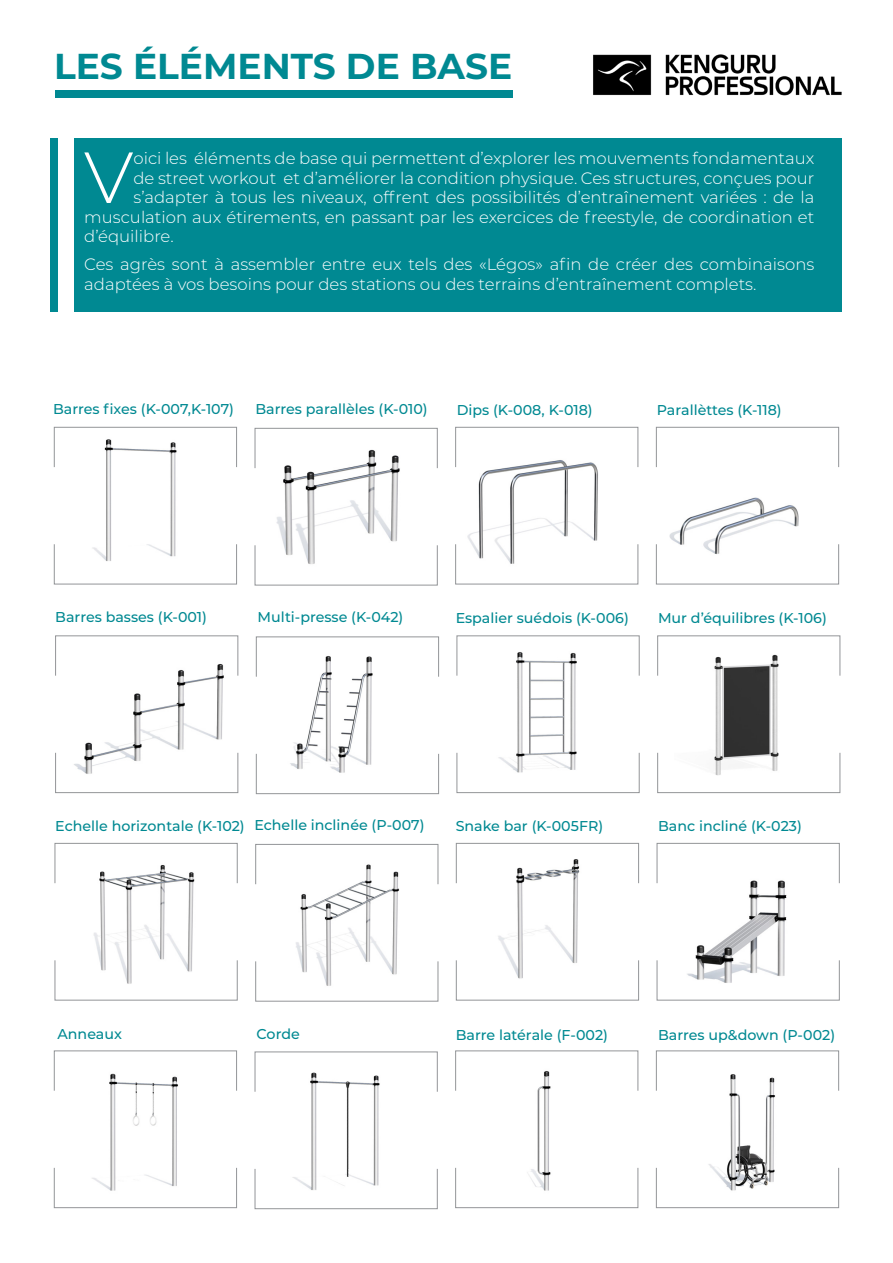
<style>
.page{position:relative;width:893px;height:1263px;background:#fff}
.page>*{position:absolute;margin:0;border:0;box-sizing:border-box;transform-origin:0 0}
.t1{font:300 72.15px "Montserrat";color:#fff}
.t2{font:700 36px "Montserrat";color:#008992}
.t3{font:300 16.5px/19.5px "Montserrat";color:#fff}
.Titre_nom_agrès{font:500 14.25px "Montserrat";color:#008992}
</style>
<div class="page">
<img style="left:92px;top:1073px;width:86px;height:118px">
<img style="left:292px;top:1072px;width:88px;height:118px">
<img style="left:714px;top:654px;width:65px;height:122px">
<img style="left:92px;top:439px;width:85px;height:122px">
<img style="left:498px;top:652px;width:79px;height:121px">
<img style="left:498px;top:859px;width:82px;height:120px">
<img style="left:290px;top:656px;width:83px;height:117px">
<img style="left:74px;top:661px;width:165px;height:118px">
<img style="left:94px;top:865px;width:101px;height:119px">
<img style="left:467px;top:460px;width:131px;height:104px">
<img style="left:687px;top:880px;width:100px;height:103px">
<img style="left:527px;top:1071px;width:24px;height:120px">
<img style="left:276px;top:449px;width:124px;height:115px">
<img style="left:655px;top:464px;width:144px;height:93px">
<div style="left:55px;top:91px;width:457px;height:7px;background:#008992"></div>
<img style="left:593px;top:54px;width:249px;height:42px">
<div style="left:54px;top:1050px;width:183px;height:41px;border:1px solid #939598"></div>
<div style="left:54px;top:1167px;width:183px;height:41px;border:1px solid #939598"></div>
<div style="left:255px;top:1168px;width:183px;height:41px;border:1px solid #939598"></div>
<div style="left:455px;top:1050px;width:183px;height:41px;border:1px solid #939598"></div>
<div style="left:455px;top:1167px;width:183px;height:41px;border:1px solid #939598"></div>
<div style="left:656px;top:1050px;width:183px;height:41px;border:1px solid #939598"></div>
<div style="left:656px;top:1167px;width:183px;height:41px;border:1px solid #939598"></div>
<div style="left:55px;top:843px;width:183px;height:40px;border:1px solid #939598"></div>
<div style="left:255px;top:844px;width:183px;height:40px;border:1px solid #939598"></div>
<div style="left:456px;top:843px;width:183px;height:40px;border:1px solid #939598"></div>
<div style="left:657px;top:843px;width:183px;height:40px;border:1px solid #939598"></div>
<div style="left:55px;top:635px;width:183px;height:41px;border:1px solid #939598"></div>
<div style="left:55px;top:752px;width:183px;height:41px;border:1px solid #939598"></div>
<div style="left:256px;top:753px;width:183px;height:41px;border:1px solid #939598"></div>
<div style="left:457px;top:635px;width:182px;height:41px;border:1px solid #939598"></div>
<div style="left:457px;top:752px;width:182px;height:41px;border:1px solid #939598"></div>
<div style="left:657px;top:635px;width:183px;height:41px;border:1px solid #939598"></div>
<div style="left:657px;top:752px;width:183px;height:41px;border:1px solid #939598"></div>
<div style="left:54px;top:427px;width:183px;height:40px;border:1px solid #939598"></div>
<div style="left:255px;top:428px;width:183px;height:40px;border:1px solid #939598"></div>
<div style="left:455px;top:427px;width:183px;height:40px;border:1px solid #939598"></div>
<div style="left:656px;top:427px;width:183px;height:40px;border:1px solid #939598"></div>
<img style="left:282px;top:864px;width:137px;height:122px">
<img style="left:683px;top:1074px;width:131px;height:117px">
<div style="left:50px;top:138px;width:7px;height:173px;background:#008992"></div>
<div style="left:74px;top:138px;width:768px;height:173px;background:#008992"></div>
<p class="t2" style="left:54px;top:41px;width:460px">LES ÉLÉMENTS DE BASE</p>
<p class="t1" style="left:84px;top:128px;width:51px">V</p>
<p class="t3" style="left:133px;top:148px;width:682px">oici les éléments de base qui permettent d’explorer les mouvements fondamentaux</p>
<p class="t3" style="left:133px;top:167px;width:682px">de street workout et d’améliorer la condition physique. Ces structures, conçues pour</p>
<p class="t3" style="left:133px;top:187px;width:682px">s’adapter à tous les niveaux, offrent des possibilités d’entraînement variées : de la</p>
<p class="t3" style="left:84px;top:206px;width:732px">musculation aux étirements, en passant par les exercices de freestyle, de coordination et</p>
<p class="t3" style="left:84px;top:226px;width:91px">d’équilibre.</p>
<p class="t3" style="left:84px;top:254px;width:731px">Ces agrès sont à assembler entre eux tels des «Légos» afin de créer des combinaisons adaptées à vos besoins pour des stations ou des terrains d’entraînement complets.</p>
<p class="Titre_nom_agrès" style="left:53px;top:398px;width:182px">Barres fixes (K-007,K-107)</p>
<p class="Titre_nom_agrès" style="left:255px;top:398px;width:174px">Barres parallèles (K-010)</p>
<p class="Titre_nom_agrès" style="left:457px;top:400px;width:138px">Dips (K-008, K-018)</p>
<p class="Titre_nom_agrès" style="left:657px;top:400px;width:126px">Parallèttes (K-118)</p>
<p class="Titre_nom_agrès" style="left:55px;top:607px;width:153px">Barres basses (K-001)</p>
<p class="Titre_nom_agrès" style="left:258px;top:607px;width:147px">Multi-presse (K-042)</p>
<p class="Titre_nom_agrès" style="left:456px;top:608px;width:175px">Espalier suédois (K-006)</p>
<p class="Titre_nom_agrès" style="left:658px;top:608px;width:170px">Mur d’équilibres (K-106)</p>
<p class="Titre_nom_agrès" style="left:55px;top:816px;width:191px">Echelle horizontale (K-102)</p>
<p class="Titre_nom_agrès" style="left:254px;top:815px;width:172px">Echelle inclinée (P-007)</p>
<p class="Titre_nom_agrès" style="left:456px;top:816px;width:149px">Snake bar (K-005FR)</p>
<p class="Titre_nom_agrès" style="left:658px;top:816px;width:145px">Banc incliné (K-023)</p>
<p class="Titre_nom_agrès" style="left:57px;top:1024px;width:66px">Anneaux</p>
<p class="Titre_nom_agrès" style="left:257px;top:1024px;width:45px">Corde</p>
<p class="Titre_nom_agrès" style="left:456px;top:1025px;width:154px">Barre latérale (F-002)</p>
<p class="Titre_nom_agrès" style="left:658px;top:1025px;width:179px">Barres up&amp;down (P-002)</p>
</div>
